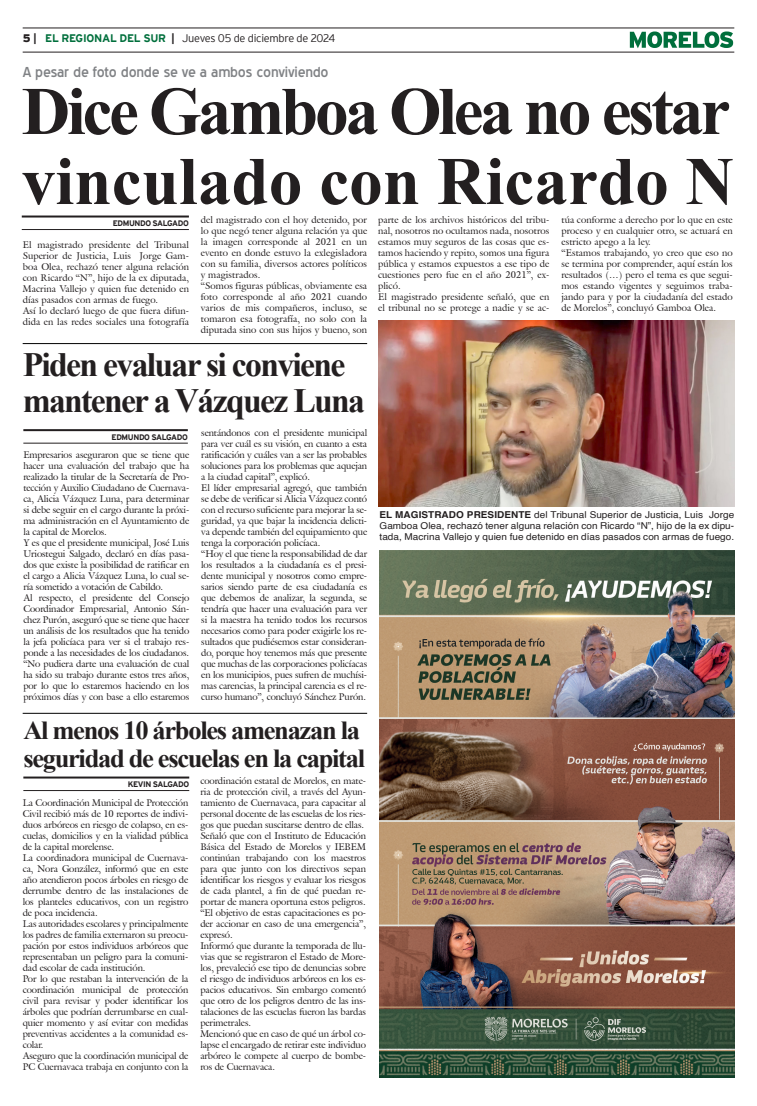
<style>
.page{position:relative;width:757px;height:1106px;background:#fff}
.page>*{position:absolute;margin:0;border:0;box-sizing:border-box;transform-origin:0 0}
.Cabeza_01{font:700 68px "Times New Roman";letter-spacing:-.05em;color:#231f20}
.Cabeza_01-2{font:700 68px "Times New Roman";color:#231f20}
.Cabeza_03{font:700 34px "Times New Roman";letter-spacing:-.05em;color:#231f20}
.Cabeza_03-2{font:700 26px "Times New Roman";letter-spacing:-.05em;color:#231f20}
.Balazo_01{font:14px "Blue Highway";letter-spacing:-.015em;color:#808285;scale:1.05 1}
.t1{font:300 11px "Interstate";letter-spacing:-.025em;color:#231f20}
.t2{font:9.5px/11px "Galliard IT Cby BT";letter-spacing:-.005em;color:#231f20;text-align:justify}
.Pie_de_foto{font:9.5px/11px "Helvetica";letter-spacing:.005em;color:#231f20;text-align:justify;scale:1.05 1}
.t3{font:700 8px "Interstate";letter-spacing:-.05em;color:#231f20}
.s1{font-weight:900}
.s2{font-weight:700}
.s3{font-weight:700;color:#006f3c}
</style>
<div class="page">
<hr style="left:23px;top:28px;width:711px;height:1px;background:#231f20">
<hr style="left:23px;top:52px;width:711px;height:1px;background:#231f20">
<svg style="left:630px;top:31px;width:103px;height:17px"></svg>
<img style="left:379px;top:550px;width:355px;height:527px">
<hr style="left:22px;top:215px;width:167px;height:2px;background:#231f20">
<hr style="left:22px;top:229px;width:167px;height:1px;background:#231f20">
<hr style="left:23px;top:429px;width:165px;height:2px;background:#231f20">
<hr style="left:23px;top:443px;width:165px;height:1px;background:#231f20">
<hr style="left:23px;top:343px;width:344px;height:1px;background:#000">
<hr style="left:23px;top:776px;width:166px;height:2px;background:#231f20">
<hr style="left:23px;top:790px;width:166px;height:1px;background:#231f20">
<hr style="left:23px;top:713px;width:344px;height:1px;background:#000">
<img style="left:378px;top:320px;width:356px;height:186px">
<p class="t1" style="left:23px;top:32px;width:314px"><span class="s1">5</span> <span class="s2">|</span> <span class="s3">EL REGIONAL DEL SUR</span> <span class="s2">|</span> Jueves 05 de diciembre de 2024</p>
<p class="Balazo_01" style="left:23px;top:63px;width:293px">A pesar de foto donde se ve a ambos conviviendo</p>
<p class="Cabeza_01" style="left:22px;top:62px;width:710px">Dice Gamboa Olea no estar</p>
<p class="Cabeza_01-2" style="left:22px;top:132px;width:714px">vinculado con Ricardo N</p>
<p class="t3" style="left:113px;top:219px;width:78px">EDMUNDO SALGADO</p>
<p class="t2" style="left:378px;top:214px;width:173px">parte de los archivos históricos del tribu&shy;nal, nosotros no ocultamos nada, nosotros estamos muy seguros de las cosas que es&shy;tamos haciendo y repito, somos una figura pública y estamos expuestos a ese tipo de cuestiones pero fue en el año 2021”, ex&shy;plicó.</p>
<p class="t2" style="left:378px;top:291px;width:173px">El magistrado presidente señaló, que en el tribunal no se protege a nadie y se ac-</p>
<p class="t2" style="left:561px;top:214px;width:173px">túa conforme a derecho por lo que en este proceso y en cualquier otro, se actuará en estricto apego a la ley.</p>
<p class="t2" style="left:561px;top:247px;width:173px">“Estamos trabajando, yo creo que eso no se termina por comprender, aquí están los resultados (…) pero el tema es que segui&shy;mos estando vigentes y seguimos traba&shy;jando para y por la ciudadanía del estado de Morelos”, concluyó Gamboa Olea.</p>
<p class="t2" style="left:201px;top:214px;width:168px">del magistrado con el hoy detenido, por lo que negó tener alguna relación ya que la imagen corresponde al 2021 en un evento en donde estuvo la exlegisladora con su familia, diversos actores políticos y magistrados.</p>
<p class="t2" style="left:201px;top:280px;width:168px">“Somos figuras públicas, obviamente esa foto corresponde al año 2021 cuando varios de mis compañeros, incluso, se tomaron esa fotografía, no solo con la diputada sino con sus hijos y bueno, son</p>
<p class="t2" style="left:23px;top:239px;width:168px">El magistrado presidente del Tribunal Superior de Justicia, Luis Jorge Gam&shy;boa Olea, rechazó tener alguna relación con Ricardo “N”, hijo de la ex diputada, Macrina Vallejo y quien fue detenido en días pasados con armas de fuego.</p>
<p class="t2" style="left:23px;top:305px;width:168px">Así lo declaró luego de que fuera difun&shy;dida en las redes sociales una fotografía</p>
<p class="Cabeza_03" style="left:23px;top:340px;width:324px">Piden evaluar si conviene</p>
<p class="Cabeza_03" style="left:23px;top:376px;width:344px">mantener a Vázquez Luna</p>
<p class="t3" style="left:112px;top:432px;width:78px">EDMUNDO SALGADO</p>
<p class="t2" style="left:201px;top:427px;width:167px">sentándonos con el presidente municipal para ver cuál es su visión, en cuanto a esta ratificación y cuáles van a ser las probables soluciones para los problemas que aquejan a la ciudad capital”, explicó.</p>
<p class="t2" style="left:201px;top:482px;width:167px">El líder empresarial agregó, que también se debe de verificar si Alicia Vázquez contó con el recurso suficiente para mejorar la se&shy;guridad, ya que bajar la incidencia delicti&shy;va depende también del equipamiento que tenga la corporación policíaca.</p>
<p class="t2" style="left:201px;top:548px;width:167px">“Hoy el que tiene la responsabilidad de dar los resultados a la ciudadanía es el presi&shy;dente municipal y nosotros como empre&shy;sarios siendo parte de esa ciudadanía es que debemos de analizar, la segunda, se tendría que hacer una evaluación para ver si la maestra ha tenido todos los recursos necesarios como para poder exigirle los re&shy;sultados que pudiésemos estar consideran&shy;do, porque hoy tenemos más que presente que muchas de las corporaciones policíacas en los municipios, pues sufren de muchísi&shy;mas carencias, la principal carencia es el re&shy;curso humano”, concluyó Sánchez Purón.</p>
<p class="t2" style="left:23px;top:449px;width:167px">Empresarios aseguraron que se tiene que hacer una evaluación del trabajo que ha realizado la titular de la Secretaría de Pro&shy;tección y Auxilio Ciudadano de Cuernava&shy;ca, Alicia Vázquez Luna, para determinar si debe seguir en el cargo durante la próxi&shy;ma administración en el Ayuntamiento de la capital de Morelos.</p>
<p class="t2" style="left:23px;top:537px;width:167px">Y es que el presidente municipal, José Luis Uriostegui Salgado, declaró en días pasa&shy;dos que existe la posibilidad de ratificar en el cargo a Alicia Vázquez Luna, lo cual se&shy;ría sometido a votación de Cabildo.</p>
<p class="t2" style="left:23px;top:592px;width:167px">Al respecto, el presidente del Consejo Coordinador Empresarial, Antonio Sán&shy;chez Purón, aseguró que se tiene que hacer un análisis de los resultados que ha tenido la jefa policíaca para ver si el trabajo res&shy;ponde a las necesidades de los ciudadanos.</p>
<p class="t2" style="left:23px;top:658px;width:167px">“No pudiera darte una evaluación de cual ha sido su trabajo durante estos tres años, por lo que lo estaremos haciendo en los próximos días y con base a ello estaremos</p>
<p class="Cabeza_03-2" style="left:23px;top:711px;width:338px">Al menos 10 árboles amenazan la</p>
<p class="Cabeza_03-2" style="left:23px;top:739px;width:343px">seguridad de escuelas en la capital</p>
<p class="t3" style="left:128px;top:780px;width:63px">KEVIN SALGADO</p>
<p class="t2" style="left:200px;top:775px;width:167px">coordinación estatal de Morelos, en mate&shy;ria de protección civil, a través del Ayun&shy;tamiento de Cuernavaca, para capacitar al personal docente de las escuelas de los ries&shy;gos que puedan suscitarse dentro de ellas.</p>
<p class="t2" style="left:200px;top:830px;width:167px">Señaló que con el Instituto de Educación Básica del Estado de Morelos y IEBEM continúan trabajando con los maestros para que junto con los directivos sepan identificar los riesgos y evaluar los riesgos de cada plantel, a fin de qué puedan re&shy;portar de manera oportuna estos peligros.</p>
<p class="t2" style="left:200px;top:907px;width:167px">“El objetivo de estas capacitaciones es po&shy;der accionar en caso de una emergencia”, expresó.</p>
<p class="t2" style="left:200px;top:940px;width:167px">Informó que durante la temporada de llu&shy;vias que se registraron el Estado de More&shy;los, prevaleció ese tipo de denuncias sobre el riesgo de individuos arbóreos en los es&shy;pacios educativos. Sin embargo comentó que otro de los peligros dentro de las ins&shy;talaciones de las escuelas fueron las bardas perimetrales.</p>
<p class="t2" style="left:200px;top:1028px;width:167px">Mencionó que en caso de qué un árbol co&shy;lapse el encargado de retirar este individuo arbóreo le compete al cuerpo de bombe&shy;ros de Cuernavaca.</p>
<p class="t2" style="left:23px;top:797px;width:167px">La Coordinación Municipal de Protección Civil recibió más de 10 reportes de indivi&shy;duos arbóreos en riesgo de colapso, en es&shy;cuelas, domicilios y en la vialidad pública de la capital morelense.</p>
<p class="t2" style="left:23px;top:852px;width:167px">La coordinadora municipal de Cuernava&shy;ca, Nora González, informó que en este año atendieron pocos árboles en riesgo de derrumbe dentro de las instalaciones de los planteles educativos, con un registro de poca incidencia.</p>
<p class="t2" style="left:23px;top:918px;width:167px">Las autoridades escolares y principalmente los padres de familia externaron su preocu&shy;pación por estos individuos arbóreos que representaban un peligro para la comuni&shy;dad escolar de cada institución.</p>
<p class="t2" style="left:23px;top:973px;width:167px">Por lo que restaban la intervención de la coordinación municipal de protección civil para revisar y poder identificar los árboles que podrían derrumbarse en cual&shy;quier momento y así evitar con medidas preventivas accidentes a la comunidad es&shy;colar.</p>
<p class="t2" style="left:23px;top:1050px;width:167px">Aseguro que la coordinación municipal de<br>PC Cuernavaca trabaja en conjunto con la</p>
<p class="Pie_de_foto" style="left:379px;top:509px;width:339px"><span class="s2">EL MAGISTRADO PRESIDENTE</span> del Tribunal Superior de Justicia, Luis Jorge Gamboa Olea, rechazó tener alguna relación con Ricardo “N”, hijo de la ex dipu&shy;tada, Macrina Vallejo y quien fue detenido en días pasados con armas de fuego.</p>
</div>
